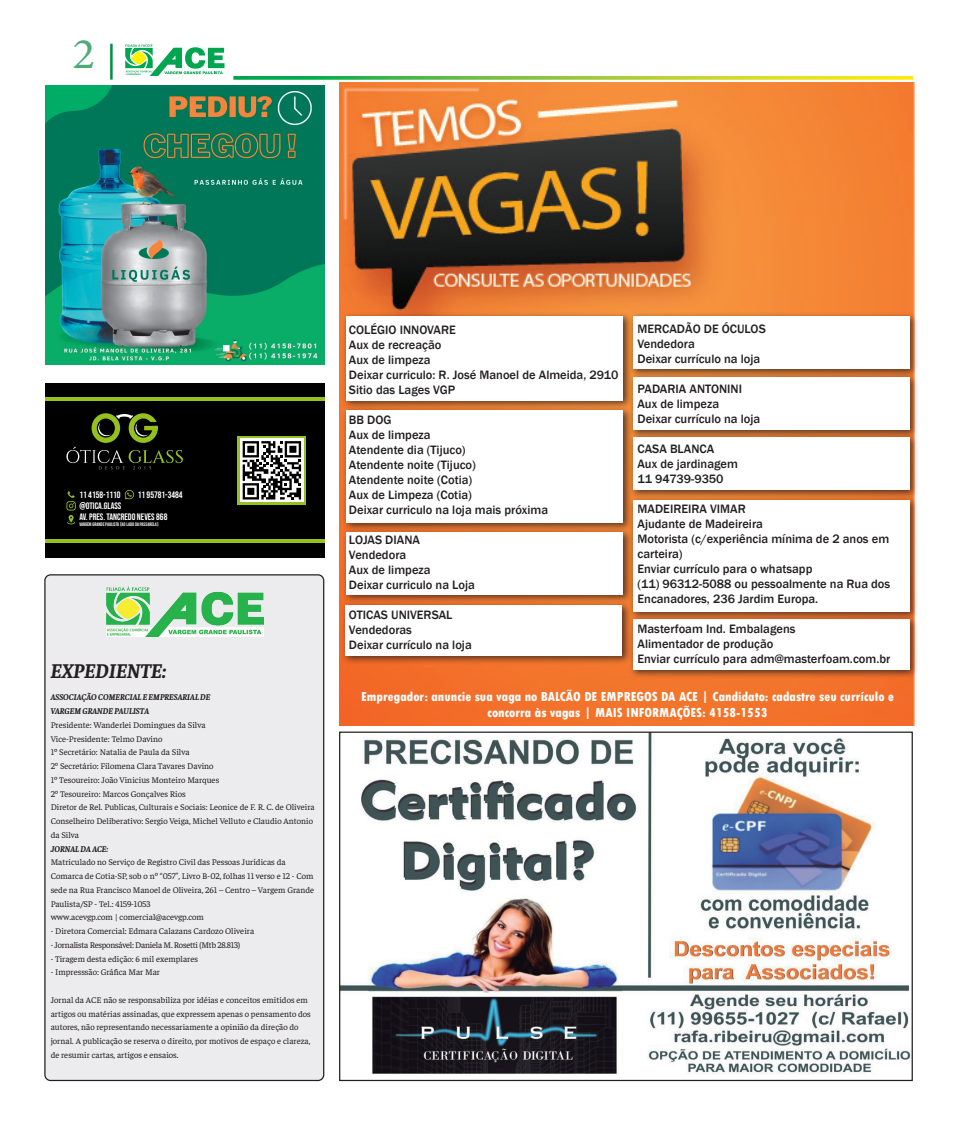
<style>
.page{position:relative;width:958px;height:1124px;background:#fff}
.page>*{position:absolute;margin:0;border:0;box-sizing:border-box;transform-origin:0 0}
.t1{font:43.75px "Minion Pro";color:#4bac77;scale:1.09 1}
.t2{font:italic 20.88px "Faustina";color:#231f20}
.Subtítulo_2{font:800 condensed 13.75px/16.5px "Tw Cen";color:#fff;text-align:center}
.Legenda{font:500 12.5px/15px "Franklin Gothic";color:#231f20}
.t3{font:9.25px "Bebas Neue";color:#fff}
.Expediente{font:8.75px/13.8px "Faustina";color:#231f20}
.Expediente-2{font:italic 8.75px "Faustina";color:#231f20}
.Expediente-3{font:8.75px "Faustina";letter-spacing:-.03em;color:#231f20}
.t4{font:5px "Bebas Neue";color:#fff}
</style>
<div class="page">
<hr style="left:110px;top:44px;width:3px;height:36px;background:#009046">
<svg style="left:125px;top:44px;width:99px;height:32px"></svg>
<svg style="left:233px;top:76px;width:679px;height:4px;background:#91cb45"></svg>
<div style="left:45px;top:575px;width:278px;height:505px;background:#ececee;border-radius:6px"></div>
<div style="left:44px;top:574px;width:280px;height:507px;border:1px solid #231f20;border-radius:6px"></div>
<img style="left:341px;top:733px;width:569px;height:341px">
<div style="left:45px;top:383px;width:280px;height:175px;background:#000"></div>
<hr style="left:45px;top:397px;width:280px;height:4px;background:#95c11f">
<hr style="left:45px;top:540px;width:280px;height:3px;background:#95c11f">
<div style="left:238px;top:436px;width:68px;height:68px;background:linear-gradient(to right,#95c11f,#95c11f)"></div>
<svg style="left:240px;top:438px;width:63px;height:64px"></svg>
<svg style="left:243px;top:441px;width:58px;height:58px"></svg>
<svg style="left:66px;top:413px;width:117px;height:56px"></svg>
<svg style="left:125px;top:490px;width:9px;height:9px"></svg>
<svg style="left:66px;top:491px;width:10px;height:33px"></svg>
<img style="left:107px;top:586px;width:156px;height:51px">
<img style="left:339px;top:82px;width:575px;height:634px">
<img style="left:339px;top:716px;width:575px;height:9px">
<div style="left:342px;top:312px;width:290px;height:98px;background:#231f20;opacity:.75"></div>
<div style="left:346px;top:316px;width:277px;height:84px;background:#fff"></div>
<div style="left:342px;top:406px;width:290px;height:125px;background:#231f20;opacity:.75"></div>
<div style="left:346px;top:410px;width:277px;height:112px;background:#fff"></div>
<div style="left:342px;top:528px;width:290px;height:76px;background:#231f20;opacity:.75"></div>
<div style="left:346px;top:532px;width:277px;height:62px;background:#fff"></div>
<div style="left:341px;top:601px;width:290px;height:64px;background:#231f20;opacity:.75"></div>
<div style="left:345px;top:605px;width:277px;height:51px;background:#fff"></div>
<div style="left:628px;top:615px;width:291px;height:64px;background:#231f20;opacity:.75"></div>
<div style="left:633px;top:619px;width:276px;height:51px;background:#fff"></div>
<div style="left:628px;top:312px;width:291px;height:66px;background:#231f20;opacity:.75"></div>
<div style="left:633px;top:316px;width:276px;height:53px;background:#fff"></div>
<div style="left:628px;top:372px;width:291px;height:67px;background:#231f20;opacity:.75"></div>
<div style="left:633px;top:376px;width:276px;height:53px;background:#fff"></div>
<div style="left:628px;top:433px;width:291px;height:66px;background:#231f20;opacity:.75"></div>
<div style="left:633px;top:437px;width:276px;height:53px;background:#fff"></div>
<div style="left:628px;top:496px;width:291px;height:125px;background:#231f20;opacity:.75"></div>
<div style="left:633px;top:500px;width:276px;height:111px;background:#fff"></div>
<img style="left:45px;top:85px;width:280px;height:280px">
<h1 class="t1" style="left:72px;top:25px;width:22px">2</h1>
<p class="t3" style="left:79px;top:489px;width:43px">11 4158-1110</p>
<p class="t3" style="left:138px;top:489px;width:46px">11 95781-3484</p>
<p class="t3" style="left:79px;top:512px;width:90px">AV. PRES. TANCREDO NEVES 868</p>
<p class="t4" style="left:79px;top:522px;width:81px">VARGEM GRANDE PAULISTA (AO LADO DA PASSARELA)</p>
<p class="t3" style="left:79px;top:500px;width:43px">@OTICA.GLASS</p>
<p class="t2" style="left:51px;top:656px;width:117px">EXPEDIENTE:</p>
<p class="Expediente-2" style="left:51px;top:691px;width:161px">ASSOCIAÇÃO COMERCIAL E EMPRESARIAL DE</p>
<p class="Expediente-2" style="left:51px;top:705px;width:100px">VARGEM GRANDE PAULISTA</p>
<p class="Expediente" style="left:51px;top:717px;width:156px">Presidente: Wanderlei Domingues da Silva</p>
<p class="Expediente" style="left:51px;top:731px;width:113px">Vice-Presidente: Telmo Davino</p>
<p class="Expediente" style="left:51px;top:745px;width:140px">1º Secretário: Natalia de Paula da Silva</p>
<p class="Expediente" style="left:51px;top:758px;width:164px">2º Secretário: Filomena Clara Tavares Davino</p>
<p class="Expediente" style="left:51px;top:772px;width:170px">1º Tesoureiro: João Vinicius Monteiro Marques</p>
<p class="Expediente" style="left:51px;top:786px;width:136px">2º Tesoureiro: Marcos Gonçalves Rios</p>
<p class="Expediente" style="left:51px;top:800px;width:265px">Diretor de Rel. Publicas, Culturais e Sociais: Leonice de F. R. C. de Oliveira</p>
<p class="Expediente" style="left:51px;top:813px;width:264px">Conselheiro Deliberativo: Sergio Veiga, Michel Velluto e Claudio Antonio da Silva</p>
<p class="Expediente-2" style="left:51px;top:842px;width:59px">JORNAL DA ACE:</p>
<p class="Expediente" style="left:51px;top:855px;width:265px">Matriculado no Serviço de Registro Civil das Pessoas Jurídicas da Comarca de Cotia-SP, sob o nº “057”, Livro B-02, folhas 11 verso e 12 - Com sede na Rua Francisco Manoel de Oliveira, 261 – Centro – Vargem Grande Paulista/SP - Tel.: 4159-1053</p>
<p class="Expediente" style="left:51px;top:910px;width:155px">www.acevgp.com | comercial@acevgp.com</p>
<p class="Expediente" style="left:51px;top:923px;width:205px">- Diretora Comercial: Edmara Calazans Cardozo Oliveira</p>
<p class="Expediente-3" style="left:51px;top:939px;width:191px">- Jornalista Responsável: Daniela M. Rosetti (Mtb 28.813)</p>
<p class="Expediente" style="left:51px;top:951px;width:149px">- Tiragem desta edição: 6 mil exemplares</p>
<p class="Expediente" style="left:51px;top:965px;width:111px">- Impresssão: Gráfica Mar Mar</p>
<p class="Expediente" style="left:51px;top:992px;width:261px">Jornal da ACE não se responsabiliza por idéias e conceitos emitidos em artigos ou matérias assinadas, que expressem apenas o pensamento dos autores, não representando necessariamente a opinião da direção do jornal. A publicação se reserva o direito, por motivos de espaço e clareza, de resumir cartas, artigos e ensaios.</p>
<p class="Legenda" style="left:349px;top:322px;width:271px">COLÉGIO INNOVARE<br>Aux de recreação<br>Aux de limpeza<br>Deixar curriculo: R. José Manoel de Almeida, 2910<br>Sitio das Lages VGP</p>
<p class="Legenda" style="left:349px;top:412px;width:201px">BB DOG<br>Aux de limpeza<br>Atendente dia (Tijuco)<br>Atendente noite (Tijuco)<br>Atendente noite (Cotia)<br>Aux de Limpeza (Cotia)<br>Deixar curriculo na loja mais próxima</p>
<p class="Legenda" style="left:349px;top:532px;width:127px">LOJAS DIANA<br>Vendedora<br>Aux de limpeza<br>Deixar curriculo na Loja</p>
<p class="Legenda" style="left:349px;top:607px;width:124px">OTICAS UNIVERSAL<br>Vendedoras<br>Deixar currículo na loja</p>
<p class="Legenda" style="left:637px;top:321px;width:130px">MERCADÃO DE ÓCULOS<br>Vendedora<br>Deixar currículo na loja</p>
<p class="Legenda" style="left:637px;top:381px;width:124px">PADARIA ANTONINI<br>Aux de limpeza<br>Deixar currículo na loja</p>
<p class="Legenda" style="left:637px;top:441px;width:102px">CASA BLANCA<br>Aux de jardinagem<br>11 94739-9350</p>
<p class="Legenda" style="left:637px;top:501px;width:253px">MADEIREIRA VIMAR<br>Ajudante de Madeireira<br>Motorista (c/experiência mínima de 2 anos em carteira)<br>Enviar currículo para o whatsapp</p>
<p class="Legenda" style="left:637px;top:576px;width:254px">(11) 96312-5088 ou pessoalmente na Rua dos<br>Encanadores, 236 Jardim Europa.</p>
<p class="Legenda" style="left:637px;top:621px;width:254px">Masterfoam Ind. Embalagens<br>Alimentador de produção<br>Enviar currículo para adm@masterfoam.com.br</p>
<p class="Subtítulo_2" style="left:361px;top:688px;width:534px">Empregador: anuncie sua vaga no BALCÃO DE EMPREGOS DA ACE | Candidato: cadastre seu currículo e concorra às vagas | MAIS INFORMAÇÕES: 4158-1553</p>
</div>
